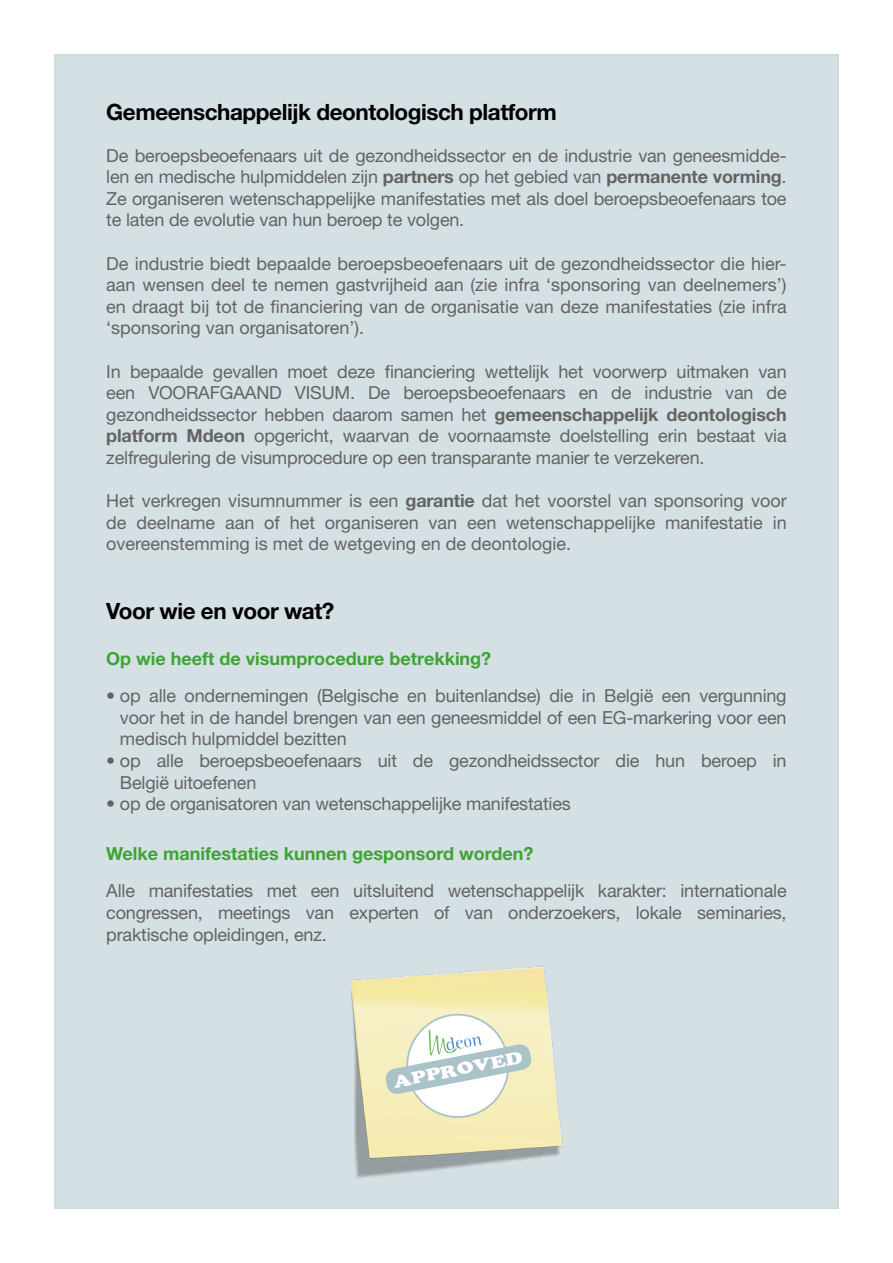
<style>
.page{position:relative;width:893px;height:1263px;background:#fff}
.page>*{position:absolute;margin:0;border:0;box-sizing:border-box;transform-origin:0 0}
.t1{font:700 22.5px "Helvetica Neue";letter-spacing:-.02em;color:#000}
.t2{font:18px/21.6px "Helvetica Neue";letter-spacing:-.01em;color:#636362;text-align:justify}
.t3{font:700 18px "Helvetica Neue";color:#3da434}
.t4{font:16.65px "Cooper Black Std";color:#fff;scale:1.23 1}
.s1{font-weight:700}
</style>
<div class="page">
<div style="left:54px;top:54px;width:785px;height:1155px;background:#d5e0e4"></div>
<img style="left:351px;top:966px;width:212px;height:212px">
<div style="left:407px;top:1015px;width:101px;height:102px;background:#fff;border-radius:50%"></div>
<svg style="left:385px;top:1030px;width:147px;height:74px"></svg>
<p class="t1" style="left:106px;top:98px;width:452px">Gemeenschappelijk deontologisch platform</p>
<p class="t2" style="left:106px;top:144px;width:682px">De beroepsbeoefenaars uit de gezondheidssector en de industrie van geneesmidde&shy;len en medische hulpmiddelen zijn <span class="s1">partners</span> op het gebied van <span class="s1">permanente vorming</span>.<br>Ze organiseren wetenschappelijke manifestaties met als doel beroepsbeoefenaars toe te laten de evolutie van hun beroep te volgen.</p>
<p class="t2" style="left:106px;top:252px;width:682px">De industrie biedt bepaalde beroepsbeoefenaars uit de gezondheidssector die hier&shy;aan wensen deel te nemen gastvrijheid aan (zie infra ‘sponsoring van deelnemers’) en draagt bij tot de financiering van de organisatie van deze manifestaties (zie infra ‘sponsoring van organisatoren’).</p>
<p class="t2" style="left:106px;top:360px;width:682px">In bepaalde gevallen moet deze financiering wettelijk het voorwerp uitmaken van een VOORAFGAAND VISUM. De beroepsbeoefenaars en de industrie van de gezondheidssector hebben daarom samen het <span class="s1">gemeenschappelijk deontologisch platform Mdeon</span> opgericht, waarvan de voornaamste doelstelling erin bestaat via zelfregulering de visumprocedure op een transparante manier te verzekeren.</p>
<p class="t2" style="left:106px;top:490px;width:682px">Het verkregen visumnummer is een <span class="s1">garantie</span> dat het voorstel van sponsoring voor de deelname aan of het organiseren van een wetenschappelijke manifestatie in overeenstemming is met de wetgeving en de deontologie.</p>
<p class="t1" style="left:106px;top:597px;width:230px">Voor wie en voor wat?</p>
<p class="t3" style="left:106px;top:647px;width:386px">Op wie heeft de visumprocedure betrekking?</p>
<p class="t2" style="left:120px;top:685px;width:668px;text-indent:-14px">• op alle ondernemingen (Belgische en buitenlandse) die in België een vergunning voor het in de handel brengen van een geneesmiddel of een EG-markering voor een medisch hulpmiddel bezitten</p>
<p class="t2" style="left:120px;top:749px;width:668px;text-indent:-14px">• op alle beroepsbeoefenaars uit de gezondheidssector die hun beroep in<br>België uitoefenen</p>
<p class="t2" style="left:106px;top:793px;width:466px">• op de organisatoren van wetenschappelijke manifestaties</p>
<p class="t3" style="left:106px;top:842px;width:429px">Welke manifestaties kunnen gesponsord worden?</p>
<p class="t2" style="left:106px;top:880px;width:682px">Alle manifestaties met een uitsluitend wetenschappelijk karakter: internationale congressen, meetings van experten of van onderzoekers, lokale seminaries, praktische opleidingen, enz.</p>
<p class="t4" style="left:392px;top:1072px;width:108px;rotate:-11deg">APPROVED</p>
</div>
